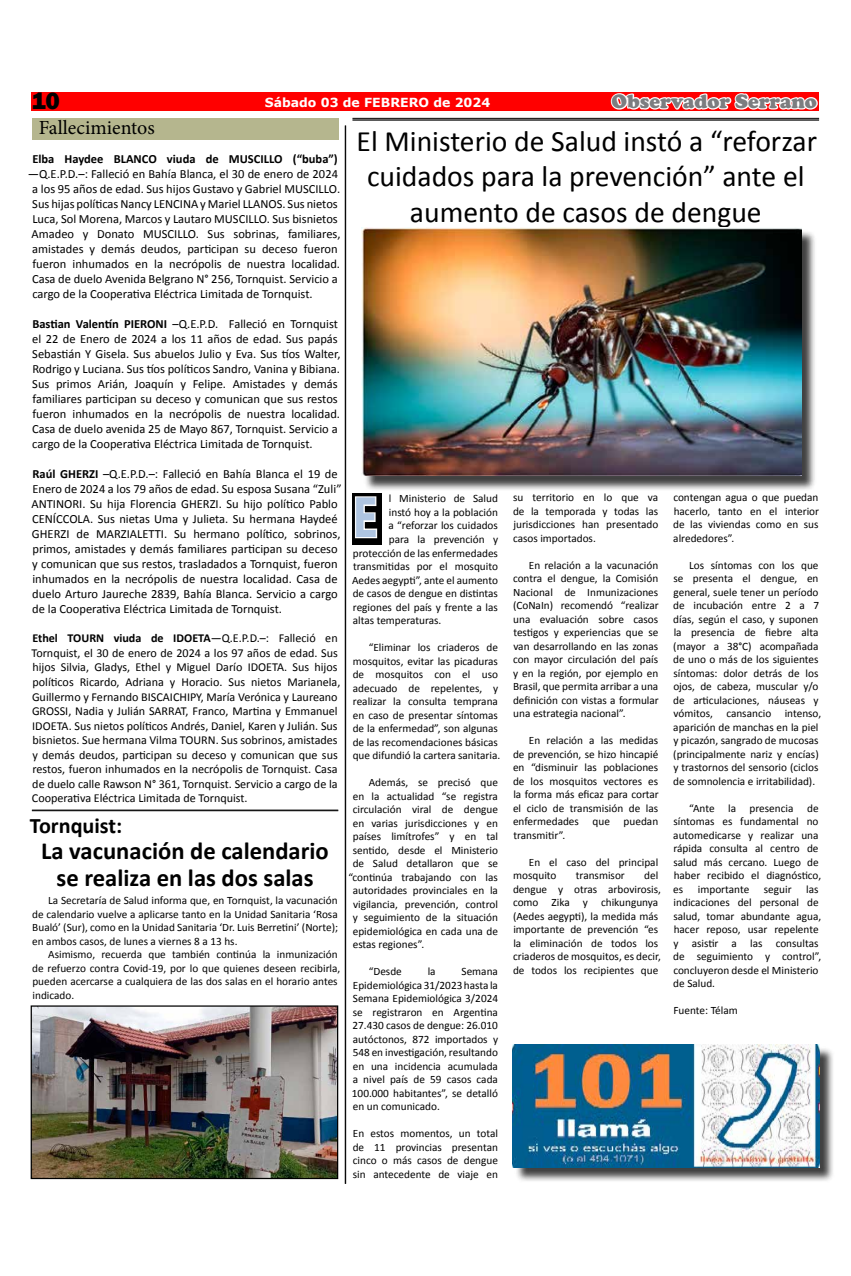
<style>
.page{position:relative;width:851px;height:1276px;background:#fff}
.page>*{position:absolute;margin:0;border:0;box-sizing:border-box;transform-origin:0 0}
.t1{font:700 56.25px "Ebrima";color:#afc5e1;scale:.83 1}
.t2{font:29.62px/35.5px "Calibri";color:#000;text-align:center}
.t3{font:700 24.62px/26.2px "Calibri";color:#000;text-align:center}
.t4{font:800 24.62px "Franklin Gothic";color:#000}
.t5{font:700 22.12px "Calibri";color:#000}
.t6{font:900 20px "Cooper";color:#7c7d80}
.t7{font:20px "Minion Pro";color:#000}
.t8{font:12.5px/15px "Calibri";color:#000}
.t9{font:700 12.5px "Calibri";color:#000}
.t10{font:700 12.5px "Verdana";color:#fff}
.t11{font:12.12px/14.5px "Calibri";color:#000}
.t12{font:11.25px/13.5px "Calibri";color:#000;text-align:justify}
.s1{font-weight:700}
</style>
<div class="page">
<div style="left:32px;top:92px;width:787px;height:18px;background:#f00"></div>
<svg style="left:609px;top:93px;width:210px;height:137px"></svg>
<div style="left:32px;top:118px;width:306px;height:21px;background:#b5b68e"></div>
<div style="left:352px;top:493px;width:29px;height:51px;background:#000"></div>
<svg style="left:354px;top:496px;width:24px;height:43px"></svg>
<hr style="left:352px;top:118px;width:467px;height:1px;background:#000">
<hr style="left:352px;top:119px;width:467px;height:2px;background:#000">
<hr style="left:345px;top:125px;width:1px;height:1058px;background:#000">
<img style="left:33px;top:1007px;width:303px;height:170px">
<div style="left:31px;top:1005px;width:307px;height:174px;border:1px solid #000"></div>
<hr style="left:32px;top:810px;width:306px;height:1px;background:#000">
<div style="left:363px;top:230px;width:453px;height:261px;background:#000;opacity:.75"></div>
<img style="left:361px;top:228px;width:440px;height:248px">
<div style="left:514px;top:1046px;width:320px;height:136px;background:#000;opacity:.75"></div>
<img style="left:512px;top:1044px;width:307px;height:123px">
<h3 class="t4" style="left:31px;top:85px;width:30px">10</h3>
<h3 class="t6" style="left:611px;top:90px;width:207px">Observador Serrano</h3>
<h3 class="t7" style="left:39px;top:114px;width:118px">Fallecimientos</h3>
<p class="t10" style="left:265px;top:93px;width:227px">Sábado 03 de FEBRERO de 2024</p>
<h2 class="t2" style="left:356px;top:123px;width:462px">El Ministerio de Salud instó a “reforzar cuidados para la prevención” ante el aumento de casos de dengue</h2>
<p class="t9" style="left:32px;top:150px;width:307px">Elba Haydee BLANCO viuda de MUSCILLO (“buba”)</p>
<p class="t8" style="left:32px;top:166px;width:310px;text-indent:-4px">—Q.E.P.D.–: Falleció en Bahía Blanca, el 30 de enero de 2024 a los 95 años de edad. Sus hijos Gustavo y Gabriel MUSCILLO.<br>Sus hijas políticas Nancy LENCINA y Mariel LLANOS. Sus nietos Luca, Sol Morena, Marcos y Lautaro MUSCILLO. Sus bisnietos Amadeo y Donato MUSCILLO. Sus sobrinas, familiares, amistades y demás deudos, participan su deceso fueron fueron inhumados en la necrópolis de nuestra localidad.<br>Casa de duelo Avenida Belgrano N° 256, Tornquist. Servicio a cargo de la Cooperativa Eléctrica Limitada de Tornquist.</p>
<p class="t8" style="left:32px;top:316px;width:310px"><span class="s1">Bastian Valentín PIERONI</span> –Q.E.P.D. Falleció en Tornquist el 22 de Enero de 2024 a los 11 años de edad. Sus papás Sebastián Y Gisela. Sus abuelos Julio y Eva. Sus tíos Walter, Rodrigo y Luciana. Sus tíos políticos Sandro, Vanina y Bibiana.<br>Sus primos Arián, Joaquín y Felipe. Amistades y demás familiares participan su deceso y comunican que sus restos fueron inhumados en la necrópolis de nuestra localidad.<br>Casa de duelo avenida 25 de Mayo 867, Tornquist. Servicio a cargo de la Cooperativa Eléctrica Limitada de Tornquist.</p>
<p class="t8" style="left:32px;top:466px;width:311px"><span class="s1">Raúl GHERZI</span> –Q.E.P.D.–: Falleció en Bahía Blanca el 19 de Enero de 2024 a los 79 años de edad. Su esposa Susana “Zuli” ANTINORI. Su hija Florencia GHERZI. Su hijo político Pablo CENÍCCOLA. Sus nietas Uma y Julieta. Su hermana Haydeé GHERZI de MARZIALETTI. Su hermano político, sobrinos, primos, amistades y demás familiares participan su deceso y comunican que sus restos, trasladados a Tornquist, fueron inhumados en la necrópolis de nuestra localidad. Casa de duelo Arturo Jaureche 2839, Bahía Blanca. Servicio a cargo de la Cooperativa Eléctrica Limitada de Tornquist.</p>
<p class="t11" style="left:31px;top:631px;width:310px"><span class="s1">Ethel TOURN viuda de IDOETA</span>—Q.E.P.D.–: Falleció en Tornquist, el 30 de enero de 2024 a los 97 años de edad. Sus hijos Silvia, Gladys, Ethel y Miguel Darío IDOETA. Sus hijos políticos Ricardo, Adriana y Horacio. Sus nietos Marianela, Guillermo y Fernando BISCAICHIPY, María Verónica y Laureano GROSSI, Nadia y Julián SARRAT, Franco, Martina y Emmanuel IDOETA. Sus nietos políticos Andrés, Daniel, Karen y Julián. Sus bisnietos. Sue hermana Vilma TOURN. Sus sobrinos, amistades y demás deudos, participan su deceso y comunican que sus restos, fueron inhumados en la necrópolis de Tornquist. Casa de duelo calle Rawson N° 361, Tornquist. Servicio a cargo de la Cooperativa Eléctrica Limitada de Tornquist.</p>
<p class="t12" style="left:513px;top:491px;width:147px">su territorio en lo que va de la temporada y todas las jurisdicciones han presentado casos importados.</p>
<p class="t12" style="left:513px;top:558px;width:147px;text-indent:16px">En relación a la vacunación contra el dengue, la Comisión Nacional de Inmunizaciones (CoNaIn) recomendó “realizar una evaluación sobre casos testigos y experiencias que se van desarrollando en las zonas con mayor circulación del país y en la región, por ejemplo en Brasil, que permita arribar a una definición con vistas a formular una estrategia nacional”.</p>
<p class="t12" style="left:513px;top:734px;width:147px;text-indent:16px">En relación a las medidas de prevención, se hizo hincapié en “disminuir las poblaciones de los mosquitos vectores es la forma más eficaz para cortar el ciclo de transmisión de las enfermedades que puedan transmitir”.</p>
<p class="t12" style="left:513px;top:855px;width:146px;text-indent:16px">En el caso del principal mosquito</p>
<p class="t12" style="left:673px;top:491px;width:147px">contengan agua o que puedan hacerlo, tanto en el interior de las viviendas como en sus alrededores”.</p>
<p class="t12" style="left:673px;top:558px;width:149px;text-align:left;text-indent:16px">Los síntomas con los que se presenta el dengue, en general, suele tener un período de incubación entre 2 a 7 días, según el caso, y suponen la presencia de fiebre alta (mayor a 38°C) acompañada de uno o más de los siguientes síntomas: dolor detrás de los ojos, de cabeza, muscular y/o de articulaciones, náuseas y vómitos, cansancio intenso, aparición de manchas en la piel y picazón, sangrado de mucosas (principalmente nariz y encías) y trastornos del sensorio (ciclos de somnolencia e irritabilidad).</p>
<p class="t12" style="left:673px;top:801px;width:149px;text-align:left;text-indent:16px">“Ante la presencia de síntomas es fundamental no automedicarse y realizar una rápida consulta al centro de salud más cercano. Luego de haber recibido el diagnóstico, es</p>
<p class="t12" style="left:388px;top:492px;width:111px">l Ministerio de Salud instó hoy a la población a “reforzar los cuidados para la prevención y</p>
<h1 class="t1" style="left:352px;top:475px;width:32px">E</h1>
<p class="t12" style="left:352px;top:546px;width:147px">protección de las enfermedades transmitidas por el mosquito Aedes aegypti”, ante el aumento de casos de dengue en distintas regiones del país y frente a las altas temperaturas.</p>
<p class="t12" style="left:352px;top:641px;width:149px;text-align:left;text-indent:16px">“Eliminar los criaderos de mosquitos, evitar las picaduras de mosquitos con el uso adecuado de repelentes, y realizar la consulta temprana en caso de presentar síntomas de la enfermedad”, son algunas de las recomendaciones básicas que difundió la cartera sanitaria.</p>
<p class="t12" style="left:368px;top:776px;width:131px">Además, se precisó que</p>
<p class="t12" style="left:353px;top:789px;width:147px">en la actualidad “se registra</p>
<p class="t12" style="left:353px;top:803px;width:147px">circulación viral de dengue</p>
<p class="t12" style="left:353px;top:816px;width:147px">en varias jurisdicciones y en</p>
<p class="t12" style="left:353px;top:830px;width:146px">países limítrofes” y en tal</p>
<p class="t12" style="left:353px;top:843px;width:147px">sentido, desde el Ministerio</p>
<p class="t12" style="left:352px;top:857px;width:147px">de Salud detallaron que se</p>
<p class="t12" style="left:348px;top:870px;width:151px">“continúa trabajando con las</p>
<p class="t12" style="left:353px;top:884px;width:147px">autoridades provinciales en la</p>
<p class="t12" style="left:353px;top:897px;width:146px">vigilancia, prevención, control</p>
<p class="t12" style="left:353px;top:911px;width:146px">y seguimiento de la situación</p>
<p class="t12" style="left:353px;top:924px;width:147px">epidemiológica en cada una de</p>
<p class="t12" style="left:353px;top:938px;width:73px">estas regiones”.</p>
<p class="t12" style="left:368px;top:965px;width:35px">“Desde</p>
<p class="t12" style="left:427px;top:965px;width:9px">la</p>
<h3 class="t5" style="left:30px;top:811px;width:94px">Tornquist:</h3>
<h3 class="t3" style="left:41px;top:838px;width:289px">La vacunación de calendario se realiza en las dos salas</h3>
<p class="t12" style="left:513px;top:869px;width:149px;text-align:left;text-indent:131px">del dengue y otras arbovirosis, como Zika y chikungunya (Aedes aegypti), la medida más importante de prevención “es la eliminación de todos los criaderos de mosquitos, es decir, de todos los recipientes que</p>
<p class="t12" style="left:575px;top:869px;width:50px">transmisor</p>
<p class="t12" style="left:673px;top:882px;width:149px;text-align:left;text-indent:133px">las indicaciones del personal de salud, tomar abundante agua, hacer reposo, usar repelente y asistir a las consultas de seguimiento y control”, concluyeron desde el Ministerio de Salud.</p>
<p class="t12" style="left:673px;top:1004px;width:66px">Fuente: Télam</p>
<p class="t12" style="left:697px;top:882px;width:53px">importante</p>
<p class="t12" style="left:763px;top:882px;width:29px">seguir</p>
<p class="t12" style="left:32px;top:893px;width:307px;text-indent:16px">La Secretaría de Salud informa que, en Tornquist, la vacunación de calendario vuelve a aplicarse tanto en la Unidad Sanitaria ‘Rosa Bualó’ (Sur), como en la Unidad Sanitaria ‘Dr. Luis Berretini’ (Norte); en ambos casos, de lunes a viernes 8 a 13 hs.</p>
<p class="t12" style="left:32px;top:947px;width:309px;text-align:left;text-indent:16px">Asimismo, recuerda que también continúa la inmunización de refuerzo contra Covid-19, por lo que quienes deseen recibirla, pueden acercarse a cualquiera de las dos salas en el horario antes indicado.</p>
<p class="t12" style="left:352px;top:965px;width:148px;text-indent:110px">Semana Epidemiológica 31/2023 hasta la Semana Epidemiológica 3/2024 se registraron en Argentina 27.430 casos de dengue: 26.010 autóctonos, 872 importados y 548 en investigación, resultando en una incidencia acumulada a nivel país de 59 casos cada 100.000 habitantes”, se detalló en un comunicado.</p>
<p class="t12" style="left:352px;top:1127px;width:147px">En estos momentos, un total de 11 provincias presentan cinco o más casos de dengue sin antecedente de viaje en</p>
</div>
